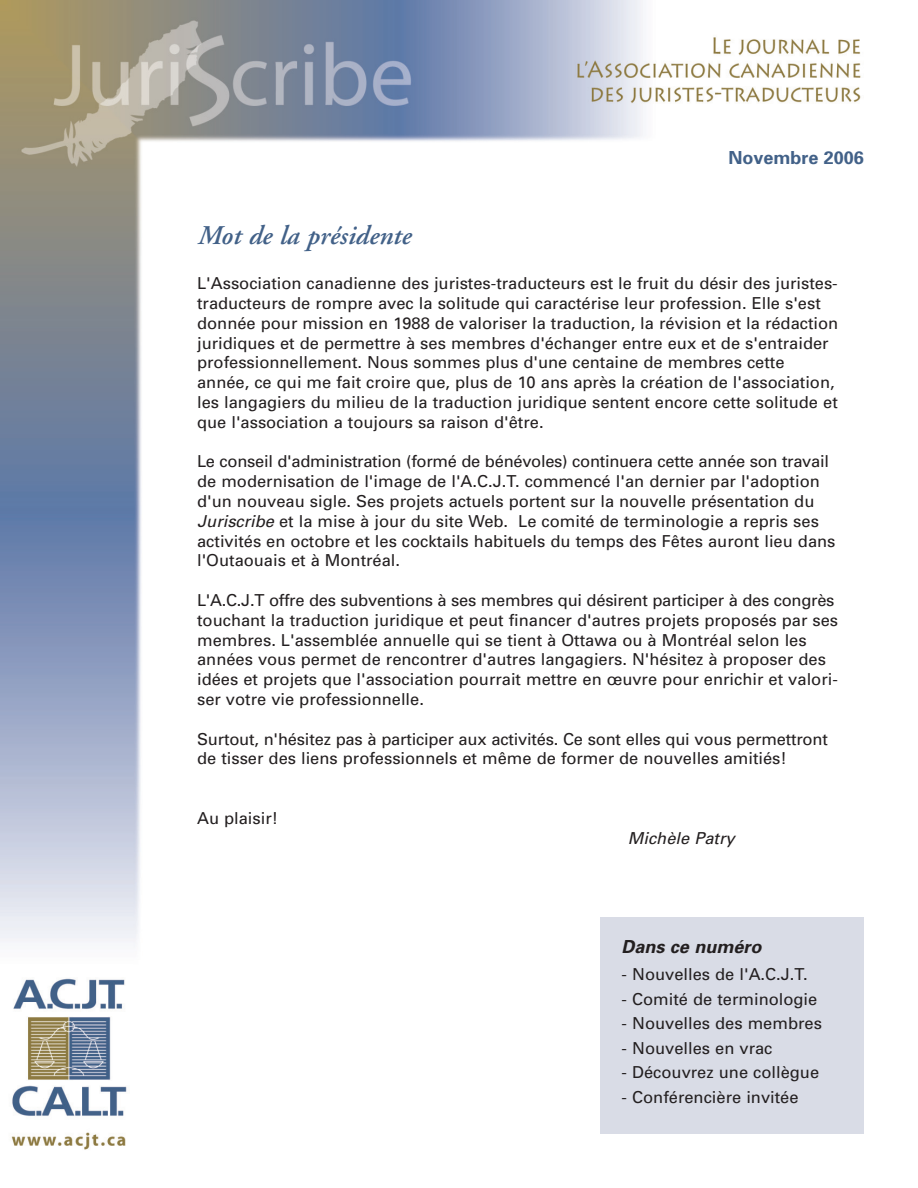
<style>
.page{position:relative;width:918px;height:1188px;background:#fff}
.page>*{position:absolute;margin:0;border:0;box-sizing:border-box;transform-origin:0 0}
.t1{font:italic 600 27px "Adobe Garamond";color:#426188}
.t2{font:700 18px "Univers";color:#426188}
.t3{font:italic 700 18px "Univers";color:#231f20}
.t4{font:16.5px/19.8px "Univers";color:#231f20}
.t5{font:italic 16.5px "Univers";color:#231f20}
.s1{font-style:italic}
</style>
<div class="page">
<img style="left:0;top:0;width:861px;height:1150px">
<div style="left:601px;top:917px;width:263px;height:217px;background:#d9dce6"></div>
<p class="t2" style="left:728px;top:151px;width:137px">Novembre 2006</p>
<h1 class="t1" style="left:197px;top:225px;width:215px">Mot de la présidente</h1>
<p class="t4" style="left:197px;top:275px;width:643px">L'Association canadienne des juristes-traducteurs est le fruit du désir des juristes&shy;traducteurs de rompre avec la solitude qui caractérise leur profession. Elle s'est donnée pour mission en 1988 de valoriser la traduction, la révision et la rédaction juridiques et de permettre à ses membres d'échanger entre eux et de s'entraider professionnellement. Nous sommes plus d'une centaine de membres cette année, ce qui me fait croire que, plus de 10 ans après la création de l'association, les langagiers du milieu de la traduction juridique sentent encore cette solitude et que l'association a toujours sa raison d'être.</p>
<p class="t4" style="left:197px;top:453px;width:640px">Le conseil d'administration (formé de bénévoles) continuera cette année son travail de modernisation de l'image de l'A.C.J.T. commencé l'an dernier par l'adoption d'un nouveau sigle. Ses projets actuels portent sur la nouvelle présentation du <span class="s1">Juriscribe</span> et la mise à jour du site Web. Le comité de terminologie a repris ses activités en octobre et les cocktails habituels du temps des Fêtes auront lieu dans l'Outaouais et à Montréal.</p>
<p class="t4" style="left:197px;top:592px;width:643px">L'A.C.J.T offre des subventions à ses membres qui désirent participer à des congrès touchant la traduction juridique et peut financer d'autres projets proposés par ses membres. L'assemblée annuelle qui se tient à Ottawa ou à Montréal selon les années vous permet de rencontrer d'autres langagiers. N'hésitez à proposer des idées et projets que l'association pourrait mettre en œuvre pour enrichir et valori&shy;ser votre vie professionnelle.</p>
<p class="t4" style="left:197px;top:730px;width:632px">Surtout, n'hésitez pas à participer aux activités. Ce sont elles qui vous permettront de tisser des liens professionnels et même de former de nouvelles amitiés!</p>
<p class="t4" style="left:197px;top:809px;width:83px">Au plaisir!</p>
<p class="t5" style="left:628px;top:832px;width:112px">Michèle Patry</p>
<p class="t3" style="left:621px;top:940px;width:145px">Dans ce numéro</p>
<p class="t4" style="left:621px;top:966px;width:188px">- Nouvelles de l'A.C.J.T.</p>
<p class="t4" style="left:621px;top:991px;width:197px">- Comité de terminologie</p>
<p class="t4" style="left:621px;top:1015px;width:202px">- Nouvelles des membres</p>
<p class="t4" style="left:621px;top:1040px;width:153px">- Nouvelles en vrac</p>
<p class="t4" style="left:621px;top:1064px;width:199px">- Découvrez une collègue</p>
<p class="t4" style="left:621px;top:1089px;width:179px">- Conférencière invitée</p>
</div>
